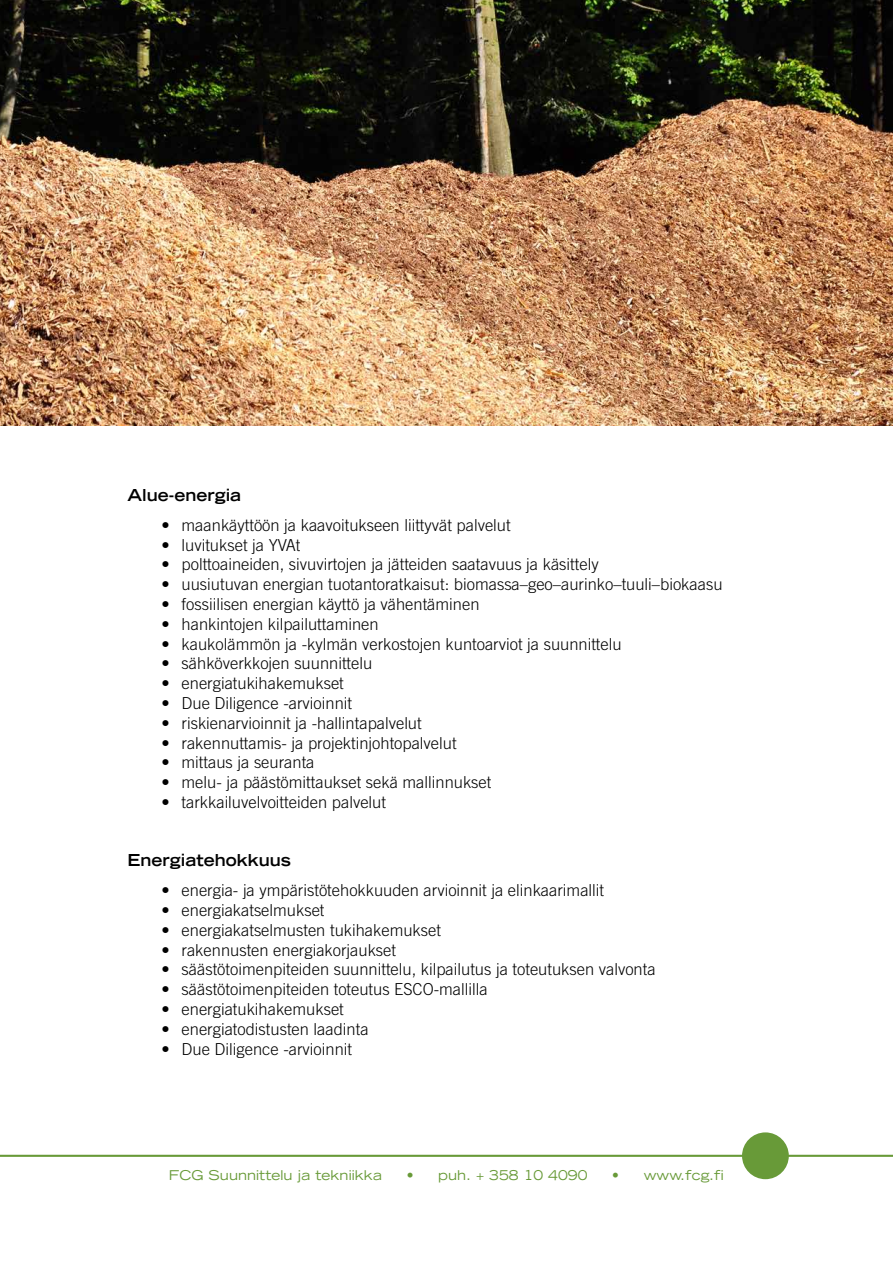
<style>
.page{position:relative;width:893px;height:1263px;background:#fff}
.page>*{position:absolute;margin:0;border:0;box-sizing:border-box;transform-origin:0 0}
.t1{font:300 16.5px "Trade Gothic LT Std";color:#000}
.t2{font:700 expanded 16.5px "Trade Gothic LT Std";color:#000}
.t3{font:expanded 13.5px "Trade Gothic LT Std";letter-spacing:.005em;color:#689a38}
</style>
<div class="page">
<div style="left:742px;top:1132px;width:47px;height:47px;background:#689a38;border-radius:50%"></div>
<img style="left:0;top:0;width:893px;height:426px">
<hr style="left:0;top:1155px;width:893px;height:2px;background:#689a38">
<p class="t2" style="left:128px;top:484px;width:115px">Alue-energia</p>
<p class="t1" style="left:162px;top:515px;width:351px">• maankäyttöön ja kaavoitukseen liittyvät palvelut</p>
<p class="t1" style="left:162px;top:535px;width:140px">• luvitukset ja YVAt</p>
<p class="t1" style="left:162px;top:555px;width:439px">• polttoaineiden, sivuvirtojen ja jätteiden saatavuus ja käsittely</p>
<p class="t1" style="left:162px;top:574px;width:562px">• uusiutuvan energian tuotantoratkaisut: biomassa–geo–aurinko–tuuli–biokaasu</p>
<p class="t1" style="left:162px;top:594px;width:319px">• fossiilisen energian käyttö ja vähentäminen</p>
<p class="t1" style="left:162px;top:614px;width:219px">• hankintojen kilpailuttaminen</p>
<p class="t1" style="left:162px;top:634px;width:462px">• kaukolämmön ja -kylmän verkostojen kuntoarviot ja suunnittelu</p>
<p class="t1" style="left:162px;top:654px;width:212px">• sähköverkkojen suunnittelu</p>
<p class="t1" style="left:162px;top:673px;width:184px">• energiatukihakemukset</p>
<p class="t1" style="left:162px;top:693px;width:192px">• Due Diligence -arvioinnit</p>
<p class="t1" style="left:162px;top:713px;width:262px">• riskienarvioinnit ja -hallintapalvelut</p>
<p class="t1" style="left:162px;top:733px;width:297px">• rakennuttamis- ja projektinjohtopalvelut</p>
<p class="t1" style="left:162px;top:753px;width:154px">• mittaus ja seuranta</p>
<p class="t1" style="left:162px;top:772px;width:331px">• melu- ja päästömittaukset sekä mallinnukset</p>
<p class="t1" style="left:162px;top:792px;width:226px">• tarkkailuvelvoitteiden palvelut</p>
<p class="t2" style="left:128px;top:850px;width:165px">Energiatehokkuus</p>
<p class="t1" style="left:162px;top:880px;width:444px">• energia- ja ympäristötehokkuuden arvioinnit ja elinkaarimallit</p>
<p class="t1" style="left:162px;top:900px;width:164px">• energiakatselmukset</p>
<p class="t1" style="left:162px;top:920px;width:281px">• energiakatselmusten tukihakemukset</p>
<p class="t1" style="left:162px;top:940px;width:236px">• rakennusten energiakorjaukset</p>
<p class="t1" style="left:162px;top:960px;width:495px">• säästötoimenpiteiden suunnittelu, kilpailutus ja toteutuksen valvonta</p>
<p class="t1" style="left:162px;top:979px;width:328px">• säästötoimenpiteiden toteutus ESCO-mallilla</p>
<p class="t1" style="left:162px;top:999px;width:184px">• energiatukihakemukset</p>
<p class="t1" style="left:162px;top:1019px;width:209px">• energiatodistusten laadinta</p>
<p class="t1" style="left:162px;top:1039px;width:192px">• Due Diligence -arvioinnit</p>
<p class="t3" style="left:169px;top:1166px;width:215px">FCG Suunnittelu ja tekniikka</p>
<p class="t3" style="left:407px;top:1166px;width:182px">• puh. + 358 10 4090</p>
<p class="t3" style="left:612px;top:1166px;width:113px">• www.fcg.fi</p>
</div>
